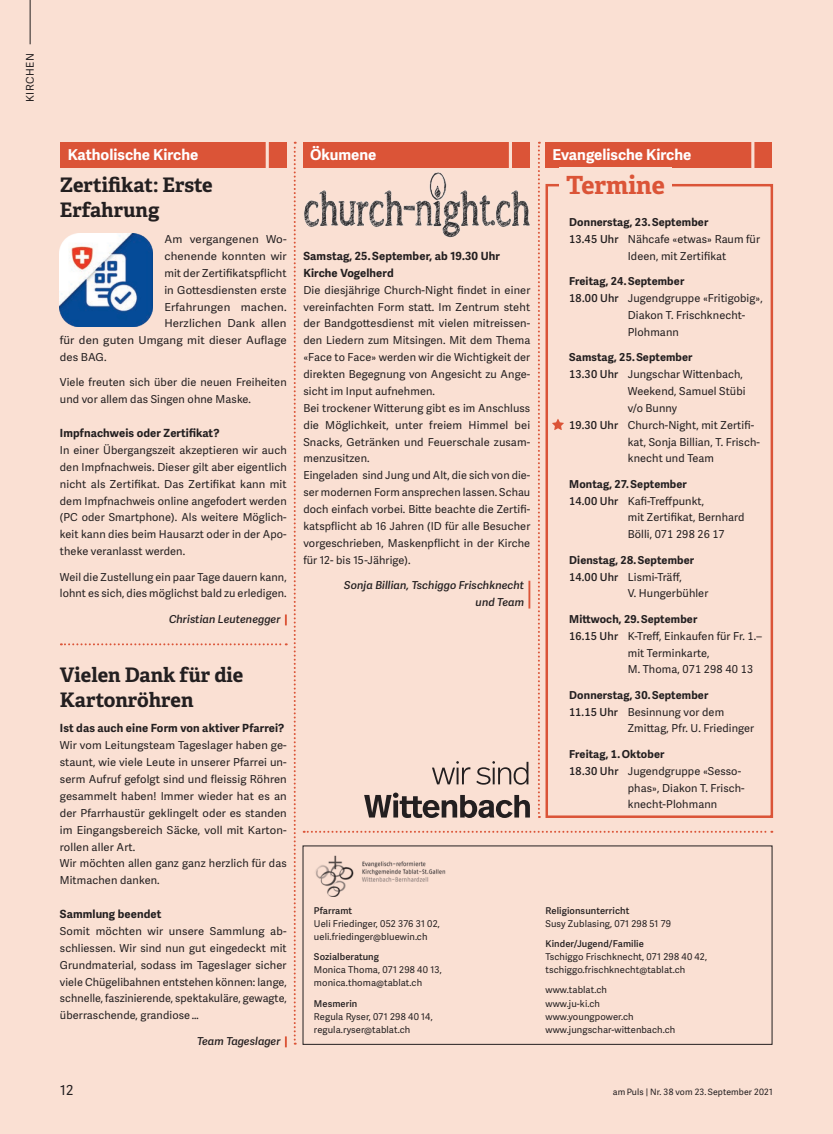
<style>
.page{position:relative;width:833px;height:1134px;background:#fae0d3}
.page>*{position:absolute;margin:0;border:0;box-sizing:border-box;transform-origin:0 0}
.t1{font:700 25px "Adelle";letter-spacing:-.005em;color:#db5437}
.t2{font:700 20px/25px "Adelle";color:#231f20}
.t3{font:700 15px "Adelle Sans";color:#fff}
.t4{font:13.75px "Adelle Sans";color:#231f20}
.t5{font:700 11.25px/16.9px "Adelle Sans";letter-spacing:.01em;color:#231f20}
.t6{font:11px/16.9px "Adelle Sans";letter-spacing:.01em;color:#231f20}
.t7{font:700 11px "Adelle Sans";letter-spacing:.01em;color:#231f20}
.t8{font:11px "Adelle Sans";letter-spacing:.01em;color:#231f20;scale:1.05 1}
.t9{font:italic 600 11px/16.9px "Adelle Sans";letter-spacing:.005em;color:#231f20;text-align:right}
.t10{font:10.62px "Adelle Sans";letter-spacing:.05em;color:#231f20}
.t11{font:9.38px/13.1px "Adelle Sans";letter-spacing:.01em;color:#231f20}
.t12{font:600 9.38px "Adelle Sans";letter-spacing:.01em;color:#231f20}
.t13{font:8.75px "Adelle Sans";letter-spacing:.01em;color:#231f20}
.s1{font-weight:600}
</style>
<div class="page">
<hr style="left:30px;top:0;width:1px;height:44px;background:#231f20">
<div style="left:303px;top:846px;width:469px;height:199px;border:1px solid #231f20"></div>
<img style="left:315px;top:855px;width:130px;height:42px">
<div style="left:303px;top:142px;width:227px;height:25px;background:#db5437"></div>
<hr style="left:509px;top:138px;width:3px;height:36px;background:#fae0d3">
<div style="left:545px;top:142px;width:227px;height:25px;background:#db5437"></div>
<hr style="left:751px;top:138px;width:3px;height:36px;background:#fae0d3">
<hr style="left:528px;top:581px;width:2px;height:27px;background:#db5437">
<svg style="left:304px;top:831px;width:468px;height:2px"></svg>
<svg style="left:294px;top:142px;width:2px;height:903px"></svg>
<svg style="left:538px;top:142px;width:2px;height:676px"></svg>
<div style="left:545px;top:184px;width:228px;height:634px;border:2px solid #db5437"></div>
<svg style="left:552px;top:419px;width:12px;height:11px"></svg>
<div style="left:559px;top:168px;width:113px;height:33px;background:#fae0d3"></div>
<div style="left:61px;top:142px;width:226px;height:25px;background:#db5437"></div>
<hr style="left:266px;top:138px;width:3px;height:36px;background:#fae0d3">
<svg style="left:61px;top:643px;width:226px;height:2px"></svg>
<svg style="left:285px;top:614px;width:2px;height:11px"></svg>
<img style="left:60px;top:234px;width:93px;height:93px">
<img style="left:304px;top:172px;width:226px;height:66px">
<svg style="left:285px;top:1036px;width:2px;height:11px"></svg>
<svg style="left:364px;top:792px;width:166px;height:26px"></svg>
<svg style="left:432px;top:761px;width:96px;height:24px"></svg>
<p class="t10" style="left:24px;top:102px;width:50px;rotate:-90deg">KIRCHEN</p>
<h3 class="t3" style="left:68px;top:146px;width:132px">Katholische Kirche</h3>
<h2 class="t2" style="left:60px;top:173px;width:154px">Zertifikat: Erste<br>Erfahrung</h2>
<p class="t8" style="left:164px;top:233px;width:118px">Am vergangenen Wo-</p>
<p class="t8" style="left:164px;top:250px;width:118px">chenende konnten wir</p>
<p class="t6" style="left:164px;top:265px;width:124px">mit der Zertifikatspflicht</p>
<p class="t6" style="left:164px;top:282px;width:124px">in Gottesdiensten erste</p>
<p class="t8" style="left:164px;top:300px;width:118px">Erfahrungen machen.</p>
<p class="t8" style="left:164px;top:317px;width:118px">Herzlichen Dank allen</p>
<p class="t8" style="left:60px;top:334px;width:217px">für den guten Umgang mit dieser Auflage</p>
<p class="t6" style="left:60px;top:349px;width:48px">des BAG.</p>
<p class="t6" style="left:60px;top:374px;width:228px">Viele freuten sich über die neuen Freiheiten und vor allem das Singen ohne Maske.</p>
<p class="t5" style="left:60px;top:425px;width:161px">Impfnachweis oder Zertifikat?</p>
<p class="t6" style="left:60px;top:442px;width:228px;text-align:justify">In einer Übergangszeit akzeptieren wir auch den Impfnachweis. Dieser gilt aber eigentlich nicht als Zertifikat. Das Zertifikat kann mit dem Impfnachweis online angefodert werden (PC oder Smartphone). Als weitere Möglich&shy;keit kann dies beim Hausarzt oder in der Apo&shy;theke veranlasst werden.</p>
<p class="t6" style="left:60px;top:569px;width:228px">Weil die Zustellung ein paar Tage dauern kann, lohnt es sich, dies möglichst bald zu erledigen.</p>
<p class="t9" style="left:169px;top:611px;width:113px">Christian Leutenegger</p>
<h2 class="t2" style="left:60px;top:662px;width:185px">Vielen Dank für die<br>Kartonröhren</h2>
<p class="t5" style="left:60px;top:720px;width:226px">Ist das auch eine Form von aktiver Pfarrei?</p>
<p class="t6" style="left:60px;top:737px;width:228px">Wir vom Leitungsteam Tageslager haben ge&shy;staunt, wie viele Leute in unserer Pfarrei un&shy;serm Aufruf gefolgt sind und fleissig Röhren gesammelt haben! Immer wieder hat es an der Pfarrhaustür geklingelt oder es standen im Eingangsbereich Säcke, voll mit Karton&shy;rollen aller Art.<br>Wir möchten allen ganz ganz herzlich für das Mitmachen danken.</p>
<p class="t5" style="left:60px;top:906px;width:103px">Sammlung beendet</p>
<p class="t6" style="left:60px;top:923px;width:228px;text-align:justify">Somit möchten wir unsere Sammlung ab&shy;schliessen. Wir sind nun gut eingedeckt mit Grundmaterial, sodass im Tageslager sicher viele Chügelibahnen entstehen können: lange, schnelle, faszinierende, spektakuläre, gewagte, überraschende, grandiose …</p>
<p class="t9" style="left:197px;top:1033px;width:85px">Team Tageslager</p>
<h3 class="t3" style="left:310px;top:146px;width:68px">Ökumene</h3>
<h3 class="t3" style="left:552px;top:146px;width:140px">Evangelische Kirche</h3>
<p class="t5" style="left:303px;top:248px;width:198px">Samstag, 25. September, ab 19.30 Uhr<br>Kirche Vogelherd</p>
<p class="t6" style="left:303px;top:282px;width:228px">Die diesjährige Church-Night findet in einer vereinfachten Form statt. Im Zentrum steht der Bandgottesdienst mit vielen mitreissen&shy;den Liedern zum Mitsingen. Mit dem Thema «Face to Face» werden wir die Wichtigkeit der direkten Begegnung von Angesicht zu Ange&shy;sicht im Input aufnehmen.<br>Bei trockener Witterung gibt es im Anschluss die Möglichkeit, unter freiem Himmel bei Snacks, Getränken und Feuerschale zusam&shy;menzusitzen.<br>Eingeladen sind Jung und Alt, die sich von die&shy;ser modernen Form ansprechen lassen. Schau doch einfach vorbei. Bitte beachte die Zertifi&shy;katspflicht ab 16 Jahren (ID für alle Besucher vorgeschrieben, Maskenpflicht in der Kirche für 12- bis 15-Jährige).</p>
<p class="t9" style="left:344px;top:577px;width:181px">Sonja Billian, Tschiggo Frischknecht und Team</p>
<h1 class="t1" style="left:566px;top:169px;width:100px">Termine</h1>
<p class="t7" style="left:569px;top:216px;width:141px">Donnerstag, 23. September</p>
<p class="t6" style="left:569px;top:231px;width:192px"><span class="s1">13.45 Uhr</span> Nähcafe «etwas» Raum für</p>
<p class="t6" style="left:628px;top:248px;width:100px">Ideen, mit Zertifikat</p>
<p class="t7" style="left:569px;top:275px;width:116px">Freitag, 24. September</p>
<p class="t6" style="left:569px;top:290px;width:195px"><span class="s1">18.00 Uhr</span> Jugendgruppe «Fritigobig»,</p>
<p class="t6" style="left:628px;top:307px;width:119px">Diakon T. Frischknecht-</p>
<p class="t6" style="left:628px;top:324px;width:53px">Plohmann</p>
<p class="t7" style="left:569px;top:351px;width:125px">Samstag, 25. September</p>
<p class="t6" style="left:569px;top:366px;width:175px"><span class="s1">13.30 Uhr</span> Jungschar Wittenbach,</p>
<p class="t6" style="left:628px;top:383px;width:119px">Weekend, Samuel Stübi</p>
<p class="t6" style="left:628px;top:400px;width:51px">v/o Bunny</p>
<p class="t6" style="left:569px;top:417px;width:186px"><span class="s1">19.30 Uhr</span> Church-Night, mit Zertifi-</p>
<p class="t6" style="left:628px;top:434px;width:134px">kat, Sonja Billian, T. Frisch-</p>
<p class="t6" style="left:628px;top:450px;width:88px">knecht und Team</p>
<p class="t7" style="left:569px;top:477px;width:119px">Montag, 27. September</p>
<p class="t6" style="left:569px;top:493px;width:136px"><span class="s1">14.00 Uhr</span> Kafi-Treffpunkt,</p>
<p class="t6" style="left:628px;top:509px;width:118px">mit Zertifikat, Bernhard</p>
<p class="t6" style="left:628px;top:526px;width:98px">Bölli, 071 298 26 17</p>
<p class="t7" style="left:569px;top:553px;width:126px">Dienstag, 28. September</p>
<p class="t6" style="left:569px;top:569px;width:114px"><span class="s1">14.00 Uhr</span> Lismi-Träff,</p>
<p class="t6" style="left:628px;top:585px;width:82px">V. Hungerbühler</p>
<p class="t7" style="left:569px;top:612px;width:129px">Mittwoch, 29. September</p>
<p class="t6" style="left:569px;top:628px;width:194px"><span class="s1">16.15 Uhr</span> K-Treff, Einkaufen für Fr. 1.–</p>
<p class="t6" style="left:628px;top:644px;width:83px">mit Terminkarte,</p>
<p class="t6" style="left:628px;top:661px;width:127px">M. Thoma, 071 298 40 13</p>
<p class="t7" style="left:569px;top:688px;width:140px">Donnerstag, 30. September</p>
<p class="t6" style="left:569px;top:704px;width:156px"><span class="s1">11.15 Uhr</span> Besinnung vor dem</p>
<p class="t6" style="left:628px;top:720px;width:128px">Zmittag, Pfr. U. Friedinger</p>
<p class="t7" style="left:569px;top:747px;width:97px">Freitag, 1. Oktober</p>
<p class="t6" style="left:569px;top:763px;width:173px"><span class="s1">18.30 Uhr</span> Jugendgruppe «Sesso-</p>
<p class="t6" style="left:628px;top:779px;width:118px">phas», Diakon T. Frisch-</p>
<p class="t6" style="left:628px;top:796px;width:91px">knecht-Plohmann</p>
<p class="t12" style="left:314px;top:905px;width:40px">Pfarramt</p>
<p class="t11" style="left:314px;top:917px;width:128px">Ueli Friedinger, 052 376 31 02, ueli.friedinger@bluewin.ch</p>
<p class="t12" style="left:314px;top:951px;width:67px">Sozialberatung</p>
<p class="t11" style="left:314px;top:963px;width:129px">Monica Thoma, 071 298 40 13, monica.thoma@tablat.ch</p>
<p class="t12" style="left:314px;top:998px;width:45px">Mesmerin</p>
<p class="t11" style="left:314px;top:1010px;width:120px">Regula Ryser, 071 298 40 14, regula.ryser@tablat.ch</p>
<p class="t12" style="left:545px;top:905px;width:85px">Religionsunterricht</p>
<p class="t11" style="left:545px;top:917px;width:127px">Susy Zublasing, 071 298 51 79</p>
<p class="t12" style="left:545px;top:938px;width:100px">Kinder/Jugend/Familie</p>
<p class="t11" style="left:545px;top:950px;width:163px">Tschiggo Frischknecht, 071 298 40 42, tschiggo.frischknecht@tablat.ch</p>
<p class="t11" style="left:545px;top:984px;width:131px">www.tablat.ch<br>www.ju-ki.ch www.youngpower.ch www.jungschar-wittenbach.ch</p>
<p class="t4" style="left:60px;top:1082px;width:15px">12</p>
<p class="t13" style="left:613px;top:1087px;width:161px">am Puls | Nr. 38 vom 23. September 2021</p>
</div>
